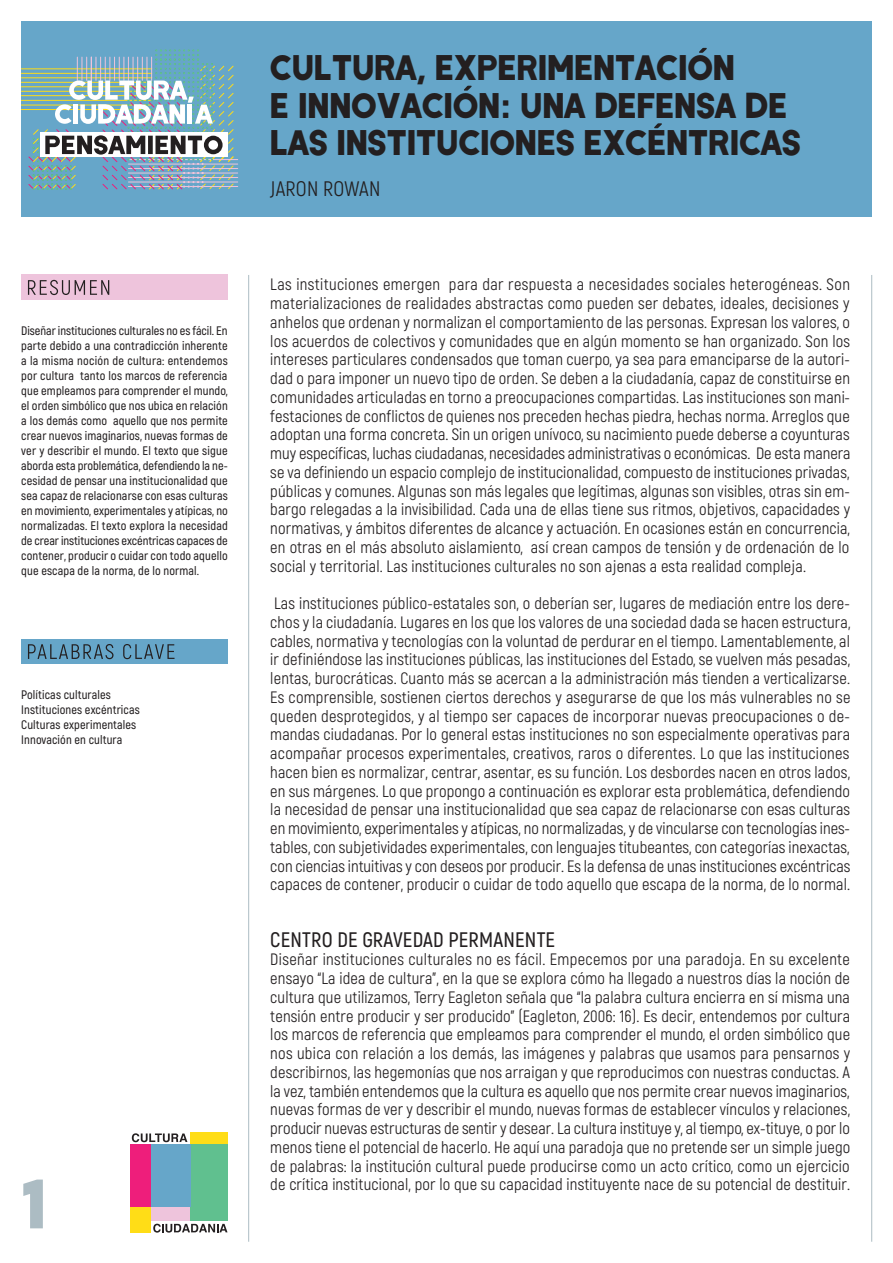
<style>
.page{position:relative;width:893px;height:1263px;background:#fff}
.page>*{position:absolute;margin:0;border:0;box-sizing:border-box;transform-origin:0 0}
._6___CINTILLOS___NUM{font:69px "Womby";color:#acbcc3}
.t1{font:35.25px/37.5px "Womby";letter-spacing:.01em;color:#231f20;scale:.94 1}
.Titular_párrafo_artí{font:600 21px "Akrobat";letter-spacing:.01em;color:#231f20}
.t2{font:21px "Akrobat";letter-spacing:.01em;color:#231f20}
.Texto-artículo{font:16.5px/18.8px "Akrobat";letter-spacing:.01em;color:#231f20;text-align:justify}
.Resumen_articulo{font:600 12.3px/15px "Akrobat";letter-spacing:.01em;color:#231f20;text-align:justify}
.t3{font:5.25px "Akrobat";color:#231f20}
.s1{font-family:"Replica";font-weight:700}
</style>
<div class="page">
<div style="left:21px;top:21px;width:851px;height:195px;background:#66a6c9"></div>
<hr style="left:871px;top:275px;width:1px;height:967px;background:#acbcc3">
<div style="left:21px;top:275px;width:207px;height:25px;background:#eec4dc"></div>
<svg style="left:28px;top:280px;width:81px;height:15px"></svg>
<div style="left:21px;top:639px;width:207px;height:25px;background:#66a6c9"></div>
<svg style="left:28px;top:644px;width:147px;height:15px"></svg>
<hr style="left:248px;top:275px;width:1px;height:967px;background:#acbcc3">
<hr style="left:128px;top:186px;width:110px;height:1px;background:#eec4dc">
<hr style="left:128px;top:182px;width:110px;height:1px;background:#eec4dc">
<hr style="left:128px;top:177px;width:110px;height:1px;background:#eec4dc">
<hr style="left:128px;top:173px;width:110px;height:1px;background:#eec4dc">
<hr style="left:128px;top:168px;width:110px;height:1px;background:#eec4dc">
<hr style="left:128px;top:164px;width:110px;height:1px;background:#eec4dc">
<hr style="left:128px;top:159px;width:110px;height:1px;background:#eec4dc">
<hr style="left:21px;top:109px;width:131px;height:1px;background:#ffdd17">
<hr style="left:21px;top:105px;width:131px;height:1px;background:#ffdd17">
<hr style="left:21px;top:100px;width:131px;height:1px;background:#ffdd17">
<hr style="left:21px;top:95px;width:131px;height:1px;background:#ffdd17">
<hr style="left:21px;top:91px;width:131px;height:1px;background:#ffdd17">
<hr style="left:21px;top:87px;width:131px;height:1px;background:#ffdd17">
<hr style="left:21px;top:82px;width:131px;height:1px;background:#ffdd17">
<hr style="left:21px;top:78px;width:131px;height:1px;background:#ffdd17">
<hr style="left:21px;top:73px;width:131px;height:1px;background:#ffdd17">
<hr style="left:21px;top:69px;width:131px;height:1px;background:#ffdd17">
<svg style="left:28px;top:50px;width:206px;height:140px"></svg>
<div style="left:151px;top:1207px;width:40px;height:14px;background:#eec4dc"></div>
<div style="left:191px;top:1132px;width:37px;height:12px;background:#ffdd17"></div>
<div style="left:131px;top:1144px;width:20px;height:63px;background:#ee1e7b"></div>
<div style="left:191px;top:1144px;width:37px;height:77px;background:#60c08f"></div>
<div style="left:151px;top:1144px;width:40px;height:63px;background:#66a6c9"></div>
<div style="left:131px;top:1207px;width:20px;height:25px;background:#ffdd17"></div>
<svg style="left:153px;top:1224px;width:74px;height:8px"></svg>
<svg style="left:132px;top:1133px;width:55px;height:9px"></svg>
<svg style="left:699px;top:48px;width:8px;height:5px"></svg>
<svg style="left:464px;top:86px;width:8px;height:5px"></svg>
<svg style="left:654px;top:123px;width:8px;height:5px"></svg>
<p class="Resumen_articulo" style="left:21px;top:323px;width:208px">Diseñar instituciones culturales no es fácil. En parte debido a una contradicción inherente a la misma noción de cultura: entendemos por cultura tanto los marcos de referencia que empleamos para comprender el mundo, el orden simbólico que nos ubica en relación a los demás como aquello que nos permite crear nuevos imaginarios, nuevas formas de ver y describir el mundo. El texto que sigue aborda esta problemática, defendiendo la ne&shy;cesidad de pensar una institucionalidad que sea capaz de relacionarse con esas culturas en movimiento, experimentales y atípicas, no normalizadas. El texto explora la necesidad de crear instituciones excéntricas capaces de contener, producir o cuidar con todo aquello que escapa de la norma, de lo normal.</p>
<p class="Resumen_articulo" style="left:21px;top:687px;width:91px">Políticas culturales</p>
<p class="Resumen_articulo" style="left:21px;top:702px;width:120px">Instituciones excéntricas</p>
<p class="Resumen_articulo" style="left:21px;top:717px;width:117px">Culturas experimentales</p>
<p class="Resumen_articulo" style="left:21px;top:732px;width:103px">Innovación en cultura</p>
<p class="_6___CINTILLOS___NUM" style="left:21px;top:1173px;width:26px">1</p>
<p class="t1" style="left:270px;top:51px;width:495px">CULTURA, EXPERIMENTACION</p>
<p class="t1" style="left:270px;top:88px;width:566px">E INNOVACION<span class="s1">:</span> UNA DEFENSA DE<br>LAS INSTITUCIONES EXCENTRICAS</p>
<p class="t2" style="left:270px;top:176px;width:112px">JARON ROWAN</p>
<p class="t3" style="left:285px;top:182px;width:3px">-</p>
<p class="Texto-artículo" style="left:270px;top:275px;width:582px">Las instituciones emergen para dar respuesta a necesidades sociales heterogéneas. Son materializaciones de realidades abstractas como pueden ser debates, ideales, decisiones y anhelos que ordenan y normalizan el comportamiento de las personas. Expresan los valores, o los acuerdos de colectivos y comunidades que en algún momento se han organizado. Son los intereses particulares condensados que toman cuerpo, ya sea para emanciparse de la autori&shy;dad o para imponer un nuevo tipo de orden. Se deben a la ciudadanía, capaz de constituirse en comunidades articuladas en torno a preocupaciones compartidas. Las instituciones son mani&shy;festaciones de conflictos de quienes nos preceden hechas piedra, hechas norma. Arreglos que adoptan una forma concreta. Sin un origen unívoco, su nacimiento puede deberse a coyunturas muy específicas, luchas ciudadanas, necesidades administrativas o económicas. De esta manera se va definiendo un espacio complejo de institucionalidad, compuesto de instituciones privadas, públicas y comunes. Algunas son más legales que legítimas, algunas son visibles, otras sin em&shy;bargo relegadas a la invisibilidad. Cada una de ellas tiene sus ritmos, objetivos, capacidades y normativas, y ámbitos diferentes de alcance y actuación. En ocasiones están en concurrencia, en otras en el más absoluto aislamiento, así crean campos de tensión y de ordenación de lo social y territorial. Las instituciones culturales no son ajenas a esta realidad compleja.</p>
<p class="Texto-artículo" style="left:270px;top:594px;width:582px">Las instituciones público-estatales son, o deberían ser, lugares de mediación entre los dere&shy;chos y la ciudadanía. Lugares en los que los valores de una sociedad dada se hacen estructura, cables, normativa y tecnologías con la voluntad de perdurar en el tiempo. Lamentablemente, al ir definiéndose las instituciones públicas, las instituciones del Estado, se vuelven más pesadas, lentas, burocráticas. Cuanto más se acercan a la administración más tienden a verticalizarse.<br>Es comprensible, sostienen ciertos derechos y asegurarse de que los más vulnerables no se queden desprotegidos, y al tiempo ser capaces de incorporar nuevas preocupaciones o de&shy;mandas ciudadanas. Por lo general estas instituciones no son especialmente operativas para acompañar procesos experimentales, creativos, raros o diferentes. Lo que las instituciones hacen bien es normalizar, centrar, asentar, es su función. Los desbordes nacen en otros lados, en sus márgenes. Lo que propongo a continuación es explorar esta problemática, defendiendo la necesidad de pensar una institucionalidad que sea capaz de relacionarse con esas culturas en movimiento, experimentales y atípicas, no normalizadas, y de vincularse con tecnologías ines&shy;tables, con subjetividades experimentales, con lenguajes titubeantes, con categorías inexactas, con ciencias intuitivas y con deseos por producir. Es la defensa de unas instituciones excéntricas capaces de contener, producir o cuidar de todo aquello que escapa de la norma, de lo normal.</p>
<p class="Titular_párrafo_artí" style="left:270px;top:926px;width:286px">CENTRO DE GRAVEDAD PERMANENTE</p>
<p class="Texto-artículo" style="left:270px;top:950px;width:581px">Diseñar instituciones culturales no es fácil. Empecemos por una paradoja. En su excelente ensayo “La idea de cultura”, en la que se explora cómo ha llegado a nuestros días la noción de cultura que utilizamos, Terry Eagleton señala que “la palabra cultura encierra en sí misma una tensión entre producir y ser producido” (Eagleton, 2006: 16). Es decir, entendemos por cultura los marcos de referencia que empleamos para comprender el mundo, el orden simbólico que nos ubica con relación a los demás, las imágenes y palabras que usamos para pensarnos y describirnos, las hegemonías que nos arraigan y que reproducimos con nuestras conductas. A la vez, también entendemos que la cultura es aquello que nos permite crear nuevos imaginarios, nuevas formas de ver y describir el mundo, nuevas formas de establecer vínculos y relaciones, producir nuevas estructuras de sentir y desear. La cultura instituye y, al tiempo, ex-tituye, o por lo menos tiene el potencial de hacerlo. He aquí una paradoja que no pretende ser un simple juego de palabras: la institución cultural puede producirse como un acto crítico, como un ejercicio de crítica institucional, por lo que su capacidad instituyente nace de su potencial de destituir.</p>
</div>
